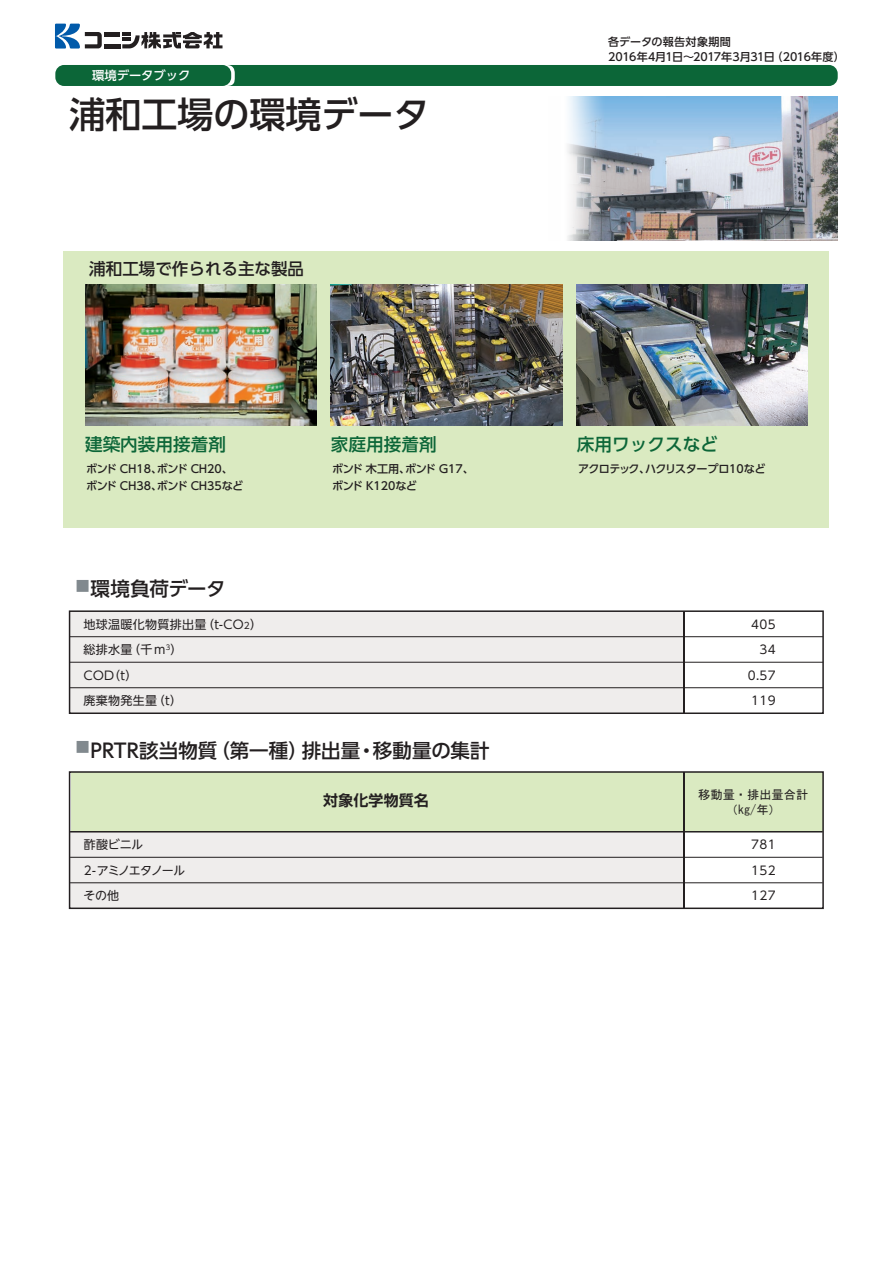
<style>
.page{position:relative;width:893px;height:1263px;background:#fff}
.page>*{position:absolute;margin:0;border:0;box-sizing:border-box;transform-origin:0 0}
.t1{font:500 36px "UD Shin Go Pro";color:#231f20}
.t2{font:500 19.5px "UD Shin Go Pro";color:#231f20}
.t3{font:500 19.5px "UD Shin Go Pro";letter-spacing:-.02em;color:#231f20}
.t4{font:500 17.7px "UD Shin Go Pro";color:#0c6638}
.t5{font:500 16.5px "UD Shin Go Pro";color:#231f20}
.t6{font:700 15px "Shin Go Pro De";letter-spacing:.01em;color:#231f20}
.t7{font:13.8px "UD Shin Go NT Pro";color:#81898e}
.t8{font:12.3px/14.7px "MS Gothic";color:#231f20;text-align:center}
.t9{font:500 12.3px "UD Shin Go Pro";color:#fff}
.t10{font:12px/25.5px "UD Shin Go NT Pro";letter-spacing:.025em;color:#231f20;text-align:justify}
.t11{font:12px/25.5px "UD Shin Go NT Pro";letter-spacing:-.045em;color:#231f20}
.t12{font:500 11.1px/16.5px "UD Shin Go Pro";letter-spacing:-.035em;color:#231f20}
.t13{font:500 11.1px/15px "UD Shin Go Pro";letter-spacing:-.01em;color:#231f20}
.t14{font:500 11.1px/16.5px "UD Shin Go Pro";letter-spacing:-.135em;color:#231f20}
.s1{font-size:9px}
</style>
<div class="page">
<div style="left:64px;top:251px;width:765px;height:276px;background:#daeac1"></div>
<hr style="left:104px;top:32px;width:16px;height:4px;background:#231f20">
<hr style="left:104px;top:44px;width:16px;height:4px;background:#231f20">
<svg style="left:122px;top:32px;width:101px;height:16px"></svg>
<svg style="left:55px;top:24px;width:47px;height:25px"></svg>
<div style="left:71px;top:772px;width:752px;height:60px;background:#daeac1"></div>
<hr style="left:70px;top:831px;width:753px;height:1px;background:#231f20">
<hr style="left:70px;top:857px;width:753px;height:1px;background:#231f20">
<hr style="left:70px;top:882px;width:753px;height:1px;background:#231f20">
<div style="left:69px;top:832px;width:615px;height:77px;background:#efedec"></div>
<div style="left:69px;top:612px;width:615px;height:102px;background:#efedec"></div>
<hr style="left:683px;top:612px;width:1px;height:102px;background:#231f20">
<hr style="left:683px;top:772px;width:1px;height:136px;background:#231f20">
<div style="left:55px;top:65px;width:176px;height:21px;background:#0c6638;border-radius:9px"></div>
<div style="left:226px;top:65px;width:612px;height:21px;background:#0c6638"></div>
<img style="left:85px;top:284px;width:231px;height:141px">
<img style="left:331px;top:284px;width:231px;height:141px">
<img style="left:577px;top:284px;width:231px;height:141px">
<img style="left:567px;top:96px;width:271px;height:144px">
<div style="left:69px;top:610px;width:755px;height:104px;border:2px solid #231f20"></div>
<div style="left:69px;top:771px;width:755px;height:138px;border:2px solid #231f20"></div>
<hr style="left:70px;top:636px;width:753px;height:1px;background:#231f20">
<hr style="left:70px;top:662px;width:753px;height:1px;background:#231f20">
<hr style="left:70px;top:687px;width:753px;height:1px;background:#231f20">
<p class="t9" style="left:92px;top:66px;width:100px">環境データブック</p>
<p class="t1" style="left:69px;top:85px;width:362px">浦和工場の環境データ</p>
<p class="t5" style="left:89px;top:255px;width:216px">浦和工場で作られる主な製品</p>
<p class="t4" style="left:85px;top:430px;width:143px">建築内装用接着剤</p>
<p class="t14" style="left:86px;top:460px;width:159px">ボンド ＣＨ18、ボンド ＣＨ20、ボンド ＣＨ38、ボンド ＣＨ35など</p>
<p class="t3" style="left:91px;top:573px;width:137px">環境負荷データ</p>
<p class="t7" style="left:94px;top:579px;width:15px;rotate:90deg">■</p>
<p class="t4" style="left:331px;top:430px;width:107px">家庭用接着剤</p>
<p class="t12" style="left:332px;top:460px;width:143px">ボンド 木工用、ボンド Ｇ17、ボンド Ｋ120など</p>
<p class="t13" style="left:608px;top:34px;width:238px">各データの報告対象期間<br>2016年4月1日～2017年3月31日（2016年度）</p>
<p class="t4" style="left:577px;top:430px;width:143px">床用ワックスなど</p>
<p class="t12" style="left:578px;top:460px;width:189px">アクロテック、ハクリスタープロ10など</p>
<p class="t10" style="left:82px;top:611px;width:181px;text-align:left">地球温暖化物質排出量（t-CO<span class="s1">2</span>）総排水量（千m<sup>3</sup>）<br>ＣＯＤ（t）<br>廃棄物発生量（t）</p>
<p class="t10" style="left:748px;top:611px;width:29px;text-align:right">405<br>34<br>0.57<br>119</p>
<p class="t2" style="left:91px;top:735px;width:401px">PRTR該当物質（第一種）排出量・移動量の集計</p>
<p class="t7" style="left:94px;top:740px;width:15px;rotate:90deg">■</p>
<p class="t6" style="left:323px;top:788px;width:107px">対象化学物質名</p>
<p class="t8" style="left:698px;top:787px;width:112px">移動量・排出量合計（kg/年）</p>
<p class="t11" style="left:83px;top:832px;width:103px">酢酸ビニル<br>2- アミノエタノールその他</p>
<p class="t10" style="left:751px;top:832px;width:26px">781<br>152<br>127</p>
</div>
